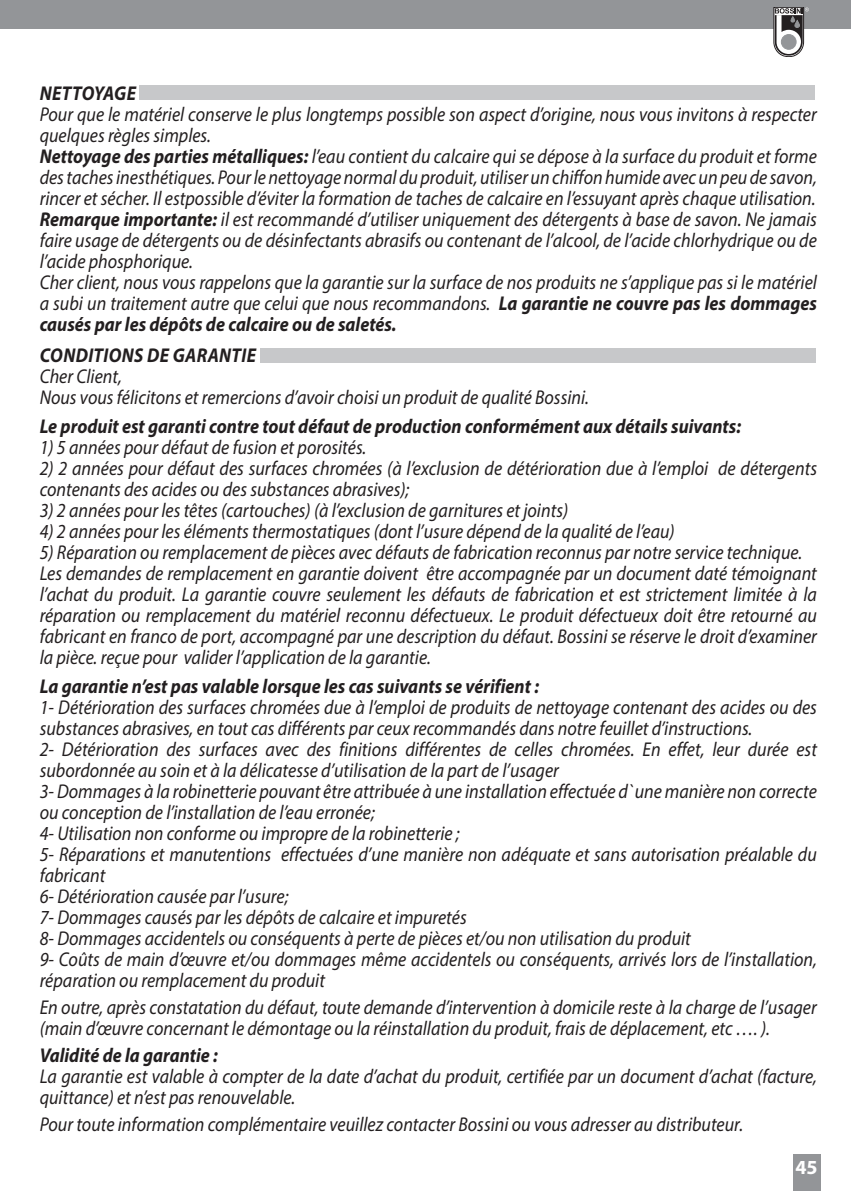
<style>
.page{position:relative;width:851px;height:1191px;background:#fff}
.page>*{position:absolute;margin:0;border:0;box-sizing:border-box;transform-origin:0 0}
.t1{font:italic 20px/21px "Myriad Pro";color:#231f20;scale:.9 1}
.t2{font:italic 700 20px "Myriad Pro";color:#231f20;scale:.9 1}
.t3{font:italic 700 20px "Myriad Pro";letter-spacing:.02em;color:#231f20;scale:.9 1}
.t4{font:700 20px "Myriad Pro";color:#fff}
.s1{font-weight:700}
</style>
<div class="page">
<div style="left:792px;top:1154px;width:28px;height:37px;background:#939598"></div>
<div style="left:0;top:0;width:850px;height:28px;background:#939598"></div>
<svg style="left:773px;top:7px;width:35px;height:50px"></svg>
<div style="left:139px;top:86px;width:675px;height:14px;background:#c7c8ca"></div>
<div style="left:259px;top:348px;width:556px;height:14px;background:#c7c8ca"></div>
<p class="t2" style="left:40px;top:80px;width:108px">NETTOYAGE</p>
<p class="t1" style="left:40px;top:104px;width:864px">Pour que le matériel conserve le plus longtemps possible son aspect d’origine, nous vous invitons à respecter quelques règles simples.</p>
<p class="t1" style="left:40px;top:146px;width:865px;text-align:justify"><span class="s1">Nettoyage des parties métalliques:</span> l’eau contient du calcaire qui se dépose à la surface du produit et forme des taches inesthétiques. Pour le nettoyage normal du produit, utiliser un chiffon humide avec un peu de savon, rincer et sécher. Il estpossible d’éviter la formation de taches de calcaire en l’essuyant après chaque utilisation.</p>
<p class="t1" style="left:40px;top:209px;width:865px;text-align:justify"><span class="s1">Remarque importante:</span> il est recommandé d’utiliser uniquement des détergents à base de savon. Ne jamais faire usage de détergents ou de désinfectants abrasifs ou contenant de l’alcool, de l’acide chlorhydrique ou de l’acide phosphorique.</p>
<p class="t1" style="left:40px;top:272px;width:865px;text-align:justify">Cher client, nous vous rappelons que la garantie sur la surface de nos produits ne s’applique pas si le matériel a subi un traitement autre que celui que nous recommandons. <span class="s1">La garantie ne couvre pas les dommages causés par les dépôts de calcaire ou de saletés.</span></p>
<p class="t3" style="left:40px;top:342px;width:241px">CONDITIONS DE GARANTIE</p>
<p class="t1" style="left:40px;top:366px;width:93px">Cher Client,</p>
<p class="t1" style="left:40px;top:387px;width:611px">Nous vous félicitons et remercions d’avoir choisi un produit de qualité Bossini.</p>
<p class="t2" style="left:40px;top:413px;width:780px">Le produit est garanti contre tout défaut de production conformément aux détails suivants:</p>
<p class="t1" style="left:40px;top:437px;width:364px">1) 5 années pour défaut de fusion et porosités.</p>
<p class="t1" style="left:40px;top:458px;width:865px">2) 2 années pour défaut des surfaces chromées (à l’exclusion de détérioration due à l’emploi de détergents contenants des acides ou des substances abrasives);</p>
<p class="t1" style="left:40px;top:500px;width:588px">3) 2 années pour les têtes (cartouches) (à l’exclusion de garnitures et joints)</p>
<p class="t1" style="left:40px;top:521px;width:707px">4) 2 années pour les éléments thermostatiques (dont l’usure dépend de la qualité de l’eau)</p>
<p class="t1" style="left:40px;top:542px;width:848px">5) Réparation ou remplacement de pièces avec défauts de fabrication reconnus par notre service technique.</p>
<p class="t1" style="left:40px;top:563px;width:865px;text-align:justify">Les demandes de remplacement en garantie doivent être accompagnée par un document daté témoignant l’achat du produit. La garantie couvre seulement les défauts de fabrication et est strictement limitée à la réparation ou remplacement du matériel reconnu défectueux. Le produit défectueux doit être retourné au fabricant en franco de port, accompagné par une description du défaut. Bossini se réserve le droit d’examiner la pièce. reçue pour valider l’application de la garantie.</p>
<p class="t2" style="left:40px;top:673px;width:556px">La garantie n’est pas valable lorsque les cas suivants se vérifient :</p>
<p class="t1" style="left:40px;top:697px;width:865px">1- Détérioration des surfaces chromées due à l’emploi de produits de nettoyage contenant des acides ou des substances abrasives, en tout cas différents par ceux recommandés dans notre feuillet d’instructions.</p>
<p class="t1" style="left:40px;top:739px;width:865px">2- Détérioration des surfaces avec des finitions différentes de celles chromées. En effet, leur durée est subordonnée au soin et à la délicatesse d’utilisation de la part de l’usager</p>
<p class="t1" style="left:40px;top:781px;width:864px">3- Dommages à la robinetterie pouvant être attribuée à une installation effectuée d`une manière non correcte ou conception de l’installation de l’eau erronée;</p>
<p class="t1" style="left:40px;top:823px;width:468px">4- Utilisation non conforme ou impropre de la robinetterie ;</p>
<p class="t1" style="left:40px;top:844px;width:864px">5- Réparations et manutentions effectuées d’une manière non adéquate et sans autorisation préalable du fabricant</p>
<p class="t1" style="left:40px;top:886px;width:278px">6- Détérioration causée par l’usure;</p>
<p class="t1" style="left:40px;top:907px;width:476px">7- Dommages causés par les dépôts de calcaire et impuretés</p>
<p class="t1" style="left:40px;top:928px;width:725px">8- Dommages accidentels ou conséquents à perte de pièces et/ou non utilisation du produit</p>
<p class="t1" style="left:40px;top:949px;width:864px">9- Coûts de main d’œuvre et/ou dommages même accidentels ou conséquents, arrivés lors de l’installation, réparation ou remplacement du produit</p>
<p class="t1" style="left:40px;top:997px;width:864px">En outre, après constatation du défaut, toute demande d’intervention à domicile reste à la charge de l’usager (main d’œuvre concernant le démontage ou la réinstallation du produit, frais de déplacement, etc …. ).</p>
<p class="t2" style="left:40px;top:1042px;width:199px">Validité de la garantie :</p>
<p class="t1" style="left:40px;top:1066px;width:865px">La garantie est valable à compter de la date d’achat du produit, certifiée par un document d’achat (facture, quittance) et n’est pas renouvelable.</p>
<p class="t1" style="left:40px;top:1114px;width:783px">Pour toute information complémentaire veuillez contacter Bossini ou vous adresser au distributeur.</p>
<p class="t4" style="left:795px;top:1154px;width:24px">45</p>
</div>
